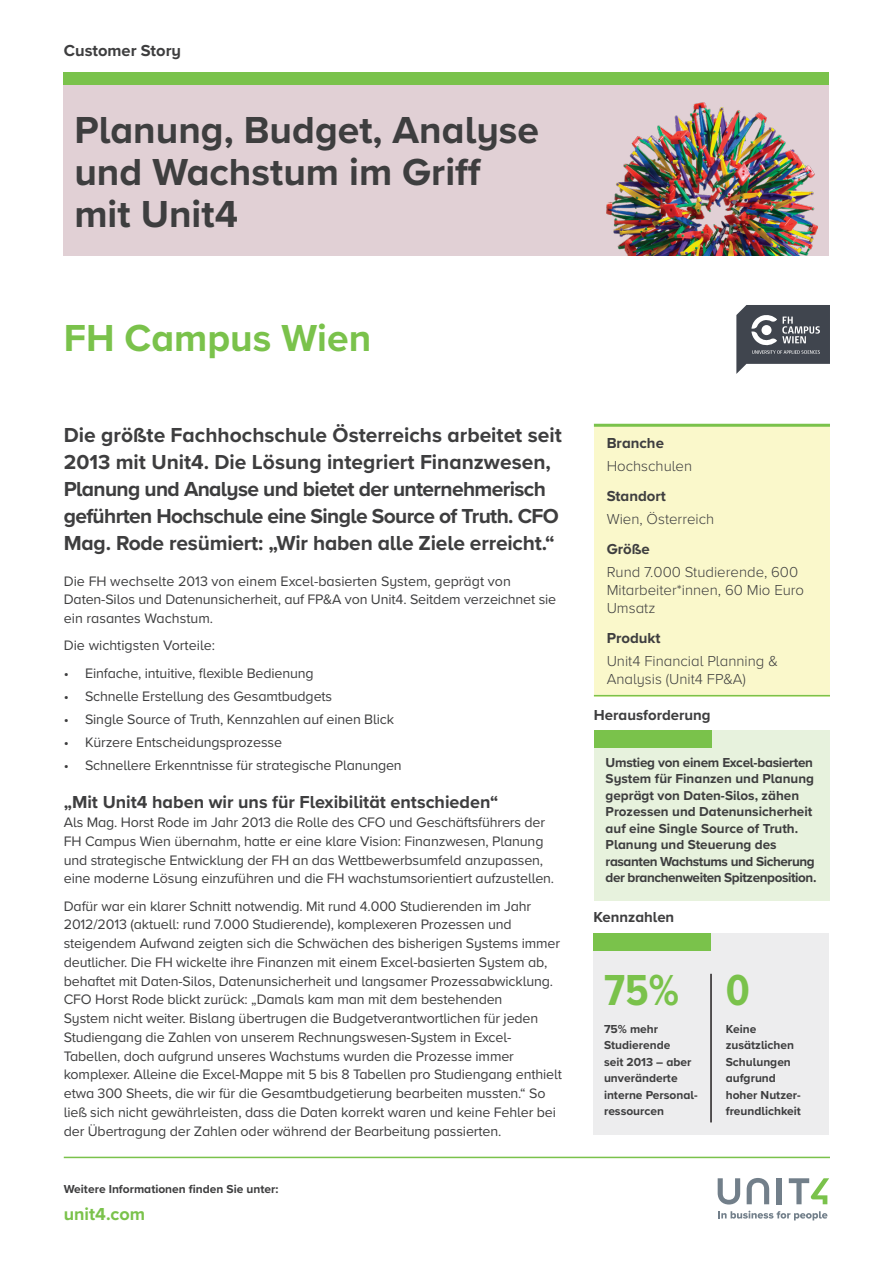
<style>
.page{position:relative;width:893px;height:1263px;background:#fff}
.page>*{position:absolute;margin:0;border:0;box-sizing:border-box;transform-origin:0 0}
.t1{font:700 45px "Proxima Nova Cond";color:#7ac24b}
.Main_title{font:700 39px/42px "Proxima Nova A";color:#3e3e3f}
.Company_name{font:700 39px "Proxima Nova A";color:#7ac24b}
.TXT_introduction{font:700 21px/27px "Proxima Nova A";letter-spacing:-.01em;color:#3e3e3f}
.Subtitle_2{font:700 18px "Proxima Nova A";color:#3e3e3f}
.t2{font:700 18px "Proxima Nova A";color:#7ac24b}
.t3{font:700 16.5px "Proxima Nova A";color:#3e3e3f}
.t4{font:300 15px/18px "Proxima Nova A";color:#3e3e3f}
.t5{font:700 15px "Proxima Nova A";color:#3e3e3f}
.Body_copy{font:14.25px/18.8px "Proxima Nova A";letter-spacing:-.01em;color:#3e3e3f}
.Tabbed_body_copy{font:14.25px "Proxima Nova A";letter-spacing:-.01em;color:#3e3e3f}
.Caption_text_Stats{font:700 13.5px/16.5px "Proxima Nova A";color:#3e3e3f}
.t6{font:700 12px/16.5px "Proxima Nova A";color:#3e3e3f}
</style>
<div class="page">
<div style="left:64px;top:72px;width:765px;height:13px;background:#7ac24b"></div>
<hr style="left:64px;top:1157px;width:766px;height:1px;background:#7ac24b">
<svg style="left:718px;top:1211px;width:109px;height:9px"></svg>
<svg style="left:718px;top:1178px;width:22px;height:26px"></svg>
<svg style="left:747px;top:1178px;width:22px;height:26px"></svg>
<div style="left:777px;top:1178px;width:5px;height:26px;background:#727f8a"></div>
<svg style="left:789px;top:1178px;width:40px;height:26px"></svg>
<div style="left:64px;top:85px;width:765px;height:170px;background:#e1d0d5"></div>
<div style="left:593px;top:933px;width:236px;height:202px;background:#ededee"></div>
<div style="left:593px;top:933px;width:118px;height:17px;background:#7ac24b"></div>
<div style="left:594px;top:424px;width:235px;height:272px;background:#faf8cb"></div>
<hr style="left:594px;top:424px;width:236px;height:3px;background:#7ac24b">
<hr style="left:594px;top:695px;width:236px;height:1px;background:#7ac24b">
<div style="left:594px;top:730px;width:235px;height:170px;background:#e7f2dd"></div>
<div style="left:594px;top:730px;width:117px;height:17px;background:#7ac24b"></div>
<img style="left:607px;top:103px;width:210px;height:152px">
<hr style="left:710px;top:974px;width:2px;height:148px;background:#231f20">
<svg style="left:736px;top:305px;width:94px;height:69px"></svg>
<p class="t3" style="left:64px;top:38px;width:119px">Customer Story</p>
<p class="Main_title" style="left:74px;top:108px;width:466px">Planung, Budget, Analyse und Wachstum im Griff mit Unit4</p>
<p class="Company_name" style="left:64px;top:309px;width:309px">FH Campus Wien</p>
<p class="TXT_introduction" style="left:64px;top:421px;width:500px">Die größte Fachhochschule Österreichs arbeitet seit 2013 mit Unit4. Die Lösung integriert Finanzwesen, Planung und Analyse und bietet der unternehmerisch geführten Hochschule eine Single Source of Truth. CFO Mag. Rode resümiert: „Wir haben alle Ziele erreicht.“</p>
<p class="Body_copy" style="left:64px;top:571px;width:494px">Die FH wechselte 2013 von einem Excel-basierten System, geprägt von<br>Daten-Silos und Datenunsicherheit, auf FP&amp;A von Unit4. Seitdem verzeichnet sie ein rasantes Wachstum.</p>
<p class="Body_copy" style="left:64px;top:636px;width:153px">Die wichtigsten Vorteile:</p>
<p class="Tabbed_body_copy" style="left:64px;top:662px;width:252px">• Einfache, intuitive, flexible Bedienung</p>
<p class="Tabbed_body_copy" style="left:64px;top:685px;width:270px">• Schnelle Erstellung des Gesamtbudgets</p>
<p class="Tabbed_body_copy" style="left:64px;top:708px;width:332px">• Single Source of Truth, Kennzahlen auf einen Blick</p>
<p class="Tabbed_body_copy" style="left:64px;top:731px;width:220px">• Kürzere Entscheidungsprozesse</p>
<p class="Tabbed_body_copy" style="left:64px;top:754px;width:340px">• Schnellere Erkenntnisse für strategische Planungen</p>
<p class="Subtitle_2" style="left:64px;top:789px;width:436px">„Mit Unit4 haben wir uns für Flexibilität entschieden“</p>
<p class="Body_copy" style="left:64px;top:812px;width:492px">Als Mag. Horst Rode im Jahr 2013 die Rolle des CFO und Geschäftsführers der FH Campus Wien übernahm, hatte er eine klare Vision: Finanzwesen, Planung und strategische Entwicklung der FH an das Wettbewerbsumfeld anzupassen, eine moderne Lösung einzuführen und die FH wachstumsorientiert aufzustellen.</p>
<p class="Body_copy" style="left:64px;top:896px;width:500px">Dafür war ein klarer Schnitt notwendig. Mit rund 4.000 Studierenden im Jahr 2012/2013 (aktuell: rund 7.000 Studierende), komplexeren Prozessen und steigendem Aufwand zeigten sich die Schwächen des bisherigen Systems immer deutlicher. Die FH wickelte ihre Finanzen mit einem Excel-basierten System ab, behaftet mit Daten-Silos, Datenunsicherheit und langsamer Prozessabwicklung.<br>CFO Horst Rode blickt zurück: „Damals kam man mit dem bestehenden<br>System nicht weiter. Bislang übertrugen die Budgetverantwortlichen für jeden Studiengang die Zahlen von unserem Rechnungswesen-System in Excel-Tabellen, doch aufgrund unseres Wachstums wurden die Prozesse immer komplexer. Alleine die Excel-Mappe mit 5 bis 8 Tabellen pro Studiengang enthielt etwa 300 Sheets, die wir für die Gesamtbudgetierung bearbeiten mussten.“ So ließ sich nicht gewährleisten, dass die Daten korrekt waren und keine Fehler bei der Übertragung der Zahlen oder während der Bearbeitung passierten.</p>
<p class="t6" style="left:64px;top:1181px;width:216px">Weitere Informationen finden Sie unter:</p>
<p class="t2" style="left:64px;top:1201px;width:83px">unit4.com</p>
<p class="t5" style="left:607px;top:432px;width:59px">Branche</p>
<p class="t4" style="left:607px;top:456px;width:87px">Hochschulen</p>
<p class="t5" style="left:607px;top:485px;width:61px">Standort</p>
<p class="t4" style="left:607px;top:509px;width:109px">Wien, Österreich</p>
<p class="t5" style="left:607px;top:538px;width:45px">Größe</p>
<p class="t4" style="left:607px;top:562px;width:199px">Rund 7.000 Studierende, 600<br>Mitarbeiter*innen, 60 Mio Euro<br>Umsatz</p>
<p class="t5" style="left:607px;top:627px;width:55px">Produkt</p>
<p class="t4" style="left:607px;top:651px;width:173px">Unit4 Financial Planning &amp;<br>Analysis (Unit4 FP&amp;A)</p>
<p class="t5" style="left:594px;top:703px;width:118px">Herausforderung</p>
<p class="Caption_text_Stats" style="left:606px;top:754px;width:212px">Umstieg von einem Excel-basierten System für Finanzen und Planung geprägt von Daten-Silos, zähen Prozessen und Datenunsicherheit auf eine Single Source of Truth.<br>Planung und Steuerung des rasanten Wachstums und Sicherung der branchenweiten Spitzenposition.</p>
<p class="t5" style="left:593px;top:906px;width:82px">Kennzahlen</p>
<p class="t1" style="left:604px;top:965px;width:77px">75%</p>
<p class="t1" style="left:726px;top:965px;width:26px">0</p>
<p class="t6" style="left:604px;top:1020px;width:95px">75% mehr<br>Studierende<br>seit 2013 – aber unveränderte interne Personal&shy;ressourcen</p>
<p class="t6" style="left:726px;top:1020px;width:77px">Keine zusätzlichen<br>Schulungen aufgrund hoher Nutzer&shy;freundlichkeit</p>
</div>
